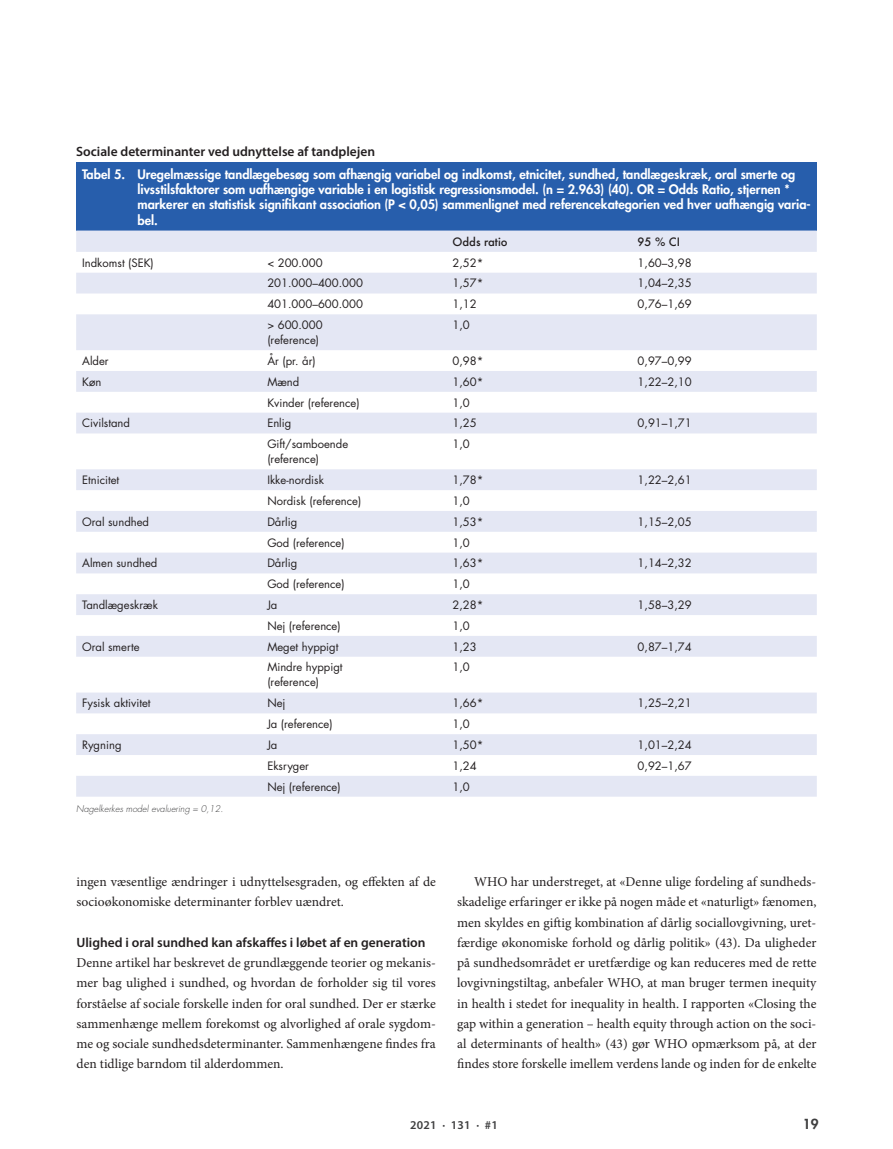
<style>
.page{position:relative;width:893px;height:1149px;background:#fff}
.page>*{position:absolute;margin:0;border:0;box-sizing:border-box;transform-origin:0 0}
.t1{font:13.5px/20.2px "Minion Pro";color:#231f20;text-align:justify}
.t2{font:600 13.5px "Myriad Pro";color:#231f20}
.t3{font:800 13.5px "Futura Std";color:#3e3e3f}
.t4{font:800 12.75px/15.3px "Futura";color:#fff}
.t5{font:600 12px "Myriad Pro";letter-spacing:.02em;color:#3e3e3f}
.t6{font:11.25px/15px "Futura";color:#231f20}
.t7{font:500 11.25px "Futura";color:#231f20}
.t8{font:italic 300 9px "Futura";color:#3e3e3f}
</style>
<div class="page">
<div style="left:76px;top:162px;width:741px;height:68px;background:#275eac"></div>
<svg style="left:76px;top:230px;width:741px;height:566px"></svg>
<p class="t2" style="left:76px;top:143px;width:300px">Sociale determinanter ved udnyttelse af tandplejen</p>
<p class="t4" style="left:137px;top:166px;width:675px;text-indent:-55px">Tabel 5. Uregelmæssige tandlægebesøg som afhængig variabel og indkomst, etnicitet, sundhed, tandlægeskræk, oral smerte og livsstilsfaktorer som uafhængige variable i en logistisk regressionsmodel. (n = 2.963) (40). OR = Odds Ratio, stjernen * markerer en statistisk signifikant association (P &lt; 0,05) sammenlignet med referencekategorien ved hver uafhængig varia&shy;bel.</p>
<p class="t7" style="left:452px;top:234px;width:57px">Odds ratio</p>
<p class="t7" style="left:638px;top:234px;width:44px">95 % CI</p>
<p class="t6" style="left:82px;top:255px;width:73px">Indkomst (SEK)</p>
<p class="t6" style="left:267px;top:255px;width:57px">&lt; 200.000</p>
<p class="t6" style="left:452px;top:255px;width:32px">2,52*</p>
<p class="t6" style="left:638px;top:255px;width:56px">1,60–3,98</p>
<p class="t6" style="left:267px;top:275px;width:97px">201.000–400.000</p>
<p class="t6" style="left:452px;top:275px;width:32px">1,57*</p>
<p class="t6" style="left:638px;top:275px;width:56px">1,04–2,35</p>
<p class="t6" style="left:267px;top:296px;width:97px">401.000–600.000</p>
<p class="t6" style="left:452px;top:296px;width:26px">1,12</p>
<p class="t6" style="left:638px;top:296px;width:56px">0,76–1,69</p>
<p class="t6" style="left:267px;top:317px;width:57px">&gt; 600.000 (reference)</p>
<p class="t6" style="left:452px;top:317px;width:19px">1,0</p>
<p class="t6" style="left:82px;top:353px;width:28px">Alder</p>
<p class="t6" style="left:267px;top:353px;width:50px">År (pr. år)</p>
<p class="t6" style="left:452px;top:353px;width:32px">0,98*</p>
<p class="t6" style="left:638px;top:353px;width:56px">0,97–0,99</p>
<p class="t6" style="left:82px;top:374px;width:21px">Køn</p>
<p class="t6" style="left:267px;top:374px;width:33px">Mænd</p>
<p class="t6" style="left:452px;top:374px;width:32px">1,60*</p>
<p class="t6" style="left:638px;top:374px;width:56px">1,22–2,10</p>
<p class="t6" style="left:267px;top:394px;width:94px">Kvinder (reference)</p>
<p class="t6" style="left:452px;top:394px;width:19px">1,0</p>
<p class="t6" style="left:82px;top:415px;width:49px">Civilstand</p>
<p class="t6" style="left:267px;top:415px;width:25px">Enlig</p>
<p class="t6" style="left:452px;top:415px;width:26px">1,25</p>
<p class="t6" style="left:638px;top:415px;width:56px">0,91–1,71</p>
<p class="t6" style="left:267px;top:436px;width:82px">Gift/samboende (reference)</p>
<p class="t6" style="left:452px;top:436px;width:19px">1,0</p>
<p class="t6" style="left:82px;top:472px;width:39px">Etnicitet</p>
<p class="t6" style="left:267px;top:472px;width:58px">Ikke-nordisk</p>
<p class="t6" style="left:452px;top:472px;width:32px">1,78*</p>
<p class="t6" style="left:638px;top:472px;width:56px">1,22–2,61</p>
<p class="t6" style="left:267px;top:493px;width:95px">Nordisk (reference)</p>
<p class="t6" style="left:452px;top:493px;width:19px">1,0</p>
<p class="t6" style="left:82px;top:513px;width:68px">Oral sundhed</p>
<p class="t6" style="left:267px;top:513px;width:31px">Dårlig</p>
<p class="t6" style="left:452px;top:513px;width:32px">1,53*</p>
<p class="t6" style="left:638px;top:513px;width:56px">1,15–2,05</p>
<p class="t6" style="left:267px;top:534px;width:79px">God (reference)</p>
<p class="t6" style="left:452px;top:534px;width:19px">1,0</p>
<p class="t6" style="left:82px;top:555px;width:77px">Almen sundhed</p>
<p class="t6" style="left:267px;top:555px;width:31px">Dårlig</p>
<p class="t6" style="left:452px;top:555px;width:32px">1,63*</p>
<p class="t6" style="left:638px;top:555px;width:56px">1,14–2,32</p>
<p class="t6" style="left:267px;top:576px;width:79px">God (reference)</p>
<p class="t6" style="left:452px;top:576px;width:19px">1,0</p>
<p class="t6" style="left:82px;top:597px;width:77px">Tandlægeskræk</p>
<p class="t6" style="left:267px;top:597px;width:12px">Ja</p>
<p class="t6" style="left:452px;top:597px;width:32px">2,28*</p>
<p class="t6" style="left:638px;top:597px;width:56px">1,58–3,29</p>
<p class="t6" style="left:267px;top:617px;width:75px">Nej (reference)</p>
<p class="t6" style="left:452px;top:617px;width:19px">1,0</p>
<p class="t6" style="left:82px;top:638px;width:59px">Oral smerte</p>
<p class="t6" style="left:267px;top:638px;width:73px">Meget hyppigt</p>
<p class="t6" style="left:452px;top:638px;width:26px">1,23</p>
<p class="t6" style="left:638px;top:638px;width:56px">0,87–1,74</p>
<p class="t6" style="left:267px;top:659px;width:77px">Mindre hyppigt (reference)</p>
<p class="t6" style="left:452px;top:659px;width:19px">1,0</p>
<p class="t6" style="left:82px;top:695px;width:70px">Fysisk aktivitet</p>
<p class="t6" style="left:267px;top:695px;width:20px">Nej</p>
<p class="t6" style="left:452px;top:695px;width:32px">1,66*</p>
<p class="t6" style="left:638px;top:695px;width:56px">1,25–2,21</p>
<p class="t6" style="left:267px;top:716px;width:67px">Ja (reference)</p>
<p class="t6" style="left:452px;top:716px;width:19px">1,0</p>
<p class="t6" style="left:82px;top:737px;width:41px">Rygning</p>
<p class="t6" style="left:267px;top:737px;width:12px">Ja</p>
<p class="t6" style="left:452px;top:737px;width:32px">1,50*</p>
<p class="t6" style="left:638px;top:737px;width:56px">1,01–2,24</p>
<p class="t6" style="left:267px;top:757px;width:43px">Eksryger</p>
<p class="t6" style="left:452px;top:757px;width:26px">1,24</p>
<p class="t6" style="left:638px;top:757px;width:56px">0,92–1,67</p>
<p class="t6" style="left:267px;top:778px;width:75px">Nej (reference)</p>
<p class="t6" style="left:452px;top:778px;width:19px">1,0</p>
<p class="t8" style="left:76px;top:803px;width:149px">Nagelkerkes model evaluering = 0,12.</p>
<p class="t1" style="left:77px;top:871px;width:361px">ingen væsentlige ændringer i udnyttelsesgraden, og effekten af de socioøkonomiske determinanter forblev uændret.</p>
<p class="t2" style="left:77px;top:933px;width:350px">Ulighed i oral sundhed kan afskaffes i løbet af en generation</p>
<p class="t1" style="left:77px;top:952px;width:361px">Denne artikel har beskrevet de grundlæggende teorier og mekanis&shy;mer bag ulighed i sundhed, og hvordan de forholder sig til vores forståelse af sociale forskelle inden for oral sundhed. Der er stærke sammenhænge mellem forekomst og alvorlighed af orale sygdom&shy;me og sociale sundhedsdeterminanter. Sammenhængene findes fra den tidlige barndom til alderdommen.</p>
<p class="t1" style="left:457px;top:871px;width:361px;text-indent:17px">WHO har understreget, at «Denne ulige fordeling af sundheds&shy;skadelige erfaringer er ikke på nogen måde et «naturligt» fænomen, men skyldes en giftig kombination af dårlig sociallovgivning, uret&shy;færdige økonomiske forhold og dårlig politik» (43). Da uligheder på sundhedsområdet er uretfærdige og kan reduceres med de rette lovgivningstiltag, anbefaler WHO, at man bruger termen inequity in health i stedet for inequality in health. I rapporten «Closing the gap within a generation – health equity through action on the soci&shy;al determinants of health» (43) gør WHO opmærksom på, at der findes store forskelle imellem verdens lande og inden for de enkelte</p>
<p class="t5" style="left:410px;top:1117px;width:89px">2021 · 131 · #1</p>
<p class="t3" style="left:803px;top:1115px;width:17px">19</p>
</div>
